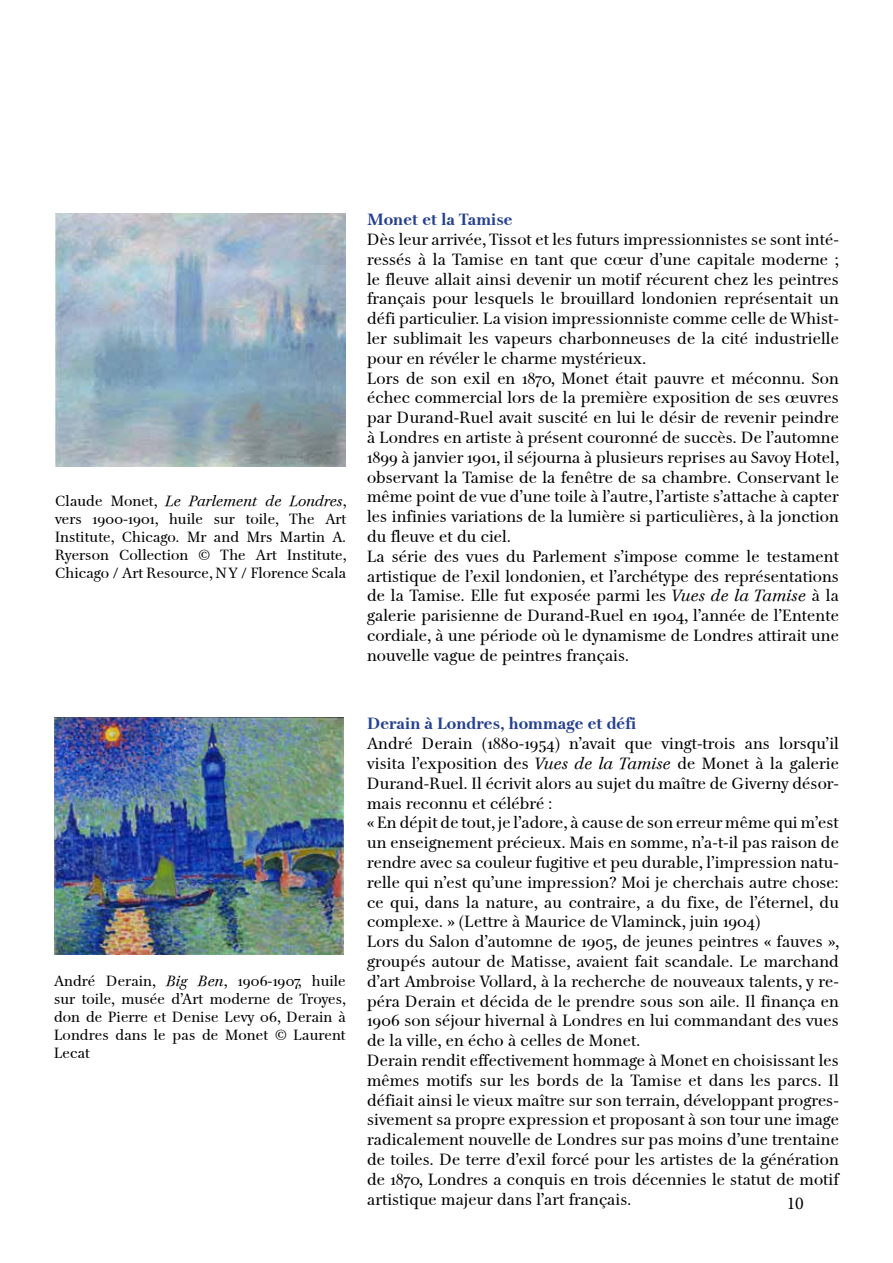
<style>
.page{position:relative;width:893px;height:1263px;background:#fff}
.page>*{position:absolute;margin:0;border:0;box-sizing:border-box;transform-origin:0 0}
.t1{font:18px "Minion Pro";color:#000}
.t2{font:16.5px/19.8px "Petit Palais Normal";color:#000}
.t3{font:700 16.5px "Petit Palais";color:#25408f}
.t4{font:15px/18px "Petit Palais Normal";color:#000;text-align:justify}
.t5{font:italic 15px "Petit Palais";color:#000}
.s1{font-family:"Petit Palais Normal";font-style:normal}
.s2{font-family:"Petit Palais";font-style:italic}
</style>
<div class="page">
<img style="left:55px;top:213px;width:291px;height:254px">
<img style="left:54px;top:717px;width:289px;height:238px">
<p class="t5" style="left:55px;top:492px;width:293px"><span class="s1">Claude Monet,</span> Le Parlement de Londres<span class="s1">,</span></p>
<p class="t4" style="left:55px;top:510px;width:293px">vers 1900-1901, huile sur toile, The Art Institute, Chicago. Mr and Mrs Martin A.<br>Ryerson Collection © The Art Institute, Chicago / Art Resource, NY / Florence Scala</p>
<p class="t3" style="left:367px;top:210px;width:147px">Monet et la Tamise</p>
<p class="t2" style="left:367px;top:230px;width:473px">Dès leur arrivée, Tissot et les futurs impressionnistes se sont inté&shy;ressés à la Tamise en tant que cœur d’une capitale moderne ; le fleuve allait ainsi devenir un motif récurent chez les peintres français pour lesquels le brouillard londonien représentait un défi particulier. La vision impressionniste comme celle de Whist&shy;ler sublimait les vapeurs charbonneuses de la cité industrielle pour en révéler le charme mystérieux.<br>Lors de son exil en 1870, Monet était pauvre et méconnu. Son échec commercial lors de la première exposition de ses œuvres par Durand-Ruel avait suscité en lui le désir de revenir peindre à Londres en artiste à présent couronné de succès. De l’automne 1899 à janvier 1901, il séjourna à plusieurs reprises au Savoy Hotel, observant la Tamise de la fenêtre de sa chambre. Conservant le même point de vue d’une toile à l’autre, l’artiste s’attache à capter les infinies variations de la lumière si particulières, à la jonction du fleuve et du ciel.<br>La série des vues du Parlement s’impose comme le testament artistique de l’exil londonien, et l’archétype des représentations de la Tamise. Elle fut exposée parmi les <span class="s2">Vues de la Tamise</span> à la galerie parisienne de Durand-Ruel en 1904, l’année de l’Entente cordiale, à une période où le dynamisme de Londres attirait une nouvelle vague de peintres français.</p>
<p class="t4" style="left:54px;top:972px;width:293px">André Derain, <span class="s2">Big Ben</span>, 1906-1907, huile sur toile, musée d’Art moderne de Troyes, don de Pierre et Denise Levy 06, Derain à Londres dans le pas de Monet © Laurent Lecat</p>
<p class="t3" style="left:367px;top:714px;width:271px">Derain à Londres, hommage et défi</p>
<p class="t2" style="left:367px;top:734px;width:473px">André Derain (1880-1954) n’avait que vingt-trois ans lorsqu’il visita l’exposition des <span class="s2">Vues de la Tamise</span> de Monet à la galerie Durand-Ruel. Il écrivit alors au sujet du maître de Giverny désor&shy;mais reconnu et célébré :<br>« En dépit de tout, je l’adore, à cause de son erreur même qui m’est un enseignement précieux. Mais en somme, n’a-t-il pas raison de rendre avec sa couleur fugitive et peu durable, l’impression natu&shy;relle qui n’est qu’une impression? Moi je cherchais autre chose: ce qui, dans la nature, au contraire, a du fixe, de l’éternel, du complexe. » (Lettre à Maurice de Vlaminck, juin 1904)<br>Lors du Salon d’automne de 1905, de jeunes peintres « fauves », groupés autour de Matisse, avaient fait scandale. Le marchand d’art Ambroise Vollard, à la recherche de nouveaux talents, y re&shy;péra Derain et décida de le prendre sous son aile. Il finança en 1906 son séjour hivernal à Londres en lui commandant des vues de la ville, en écho à celles de Monet.<br>Derain rendit effectivement hommage à Monet en choisissant les mêmes motifs sur les bords de la Tamise et dans les parcs. Il défiait ainsi le vieux maître sur son terrain, développant progres&shy;sivement sa propre expression et proposant à son tour une image radicalement nouvelle de Londres sur pas moins d’une trentaine de toiles. De terre d’exil forcé pour les artistes de la génération de 1870, Londres a conquis en trois décennies le statut de motif artistique majeur dans l’art français.</p>
<p class="t1" style="left:787px;top:1191px;width:19px">10</p>
</div>
